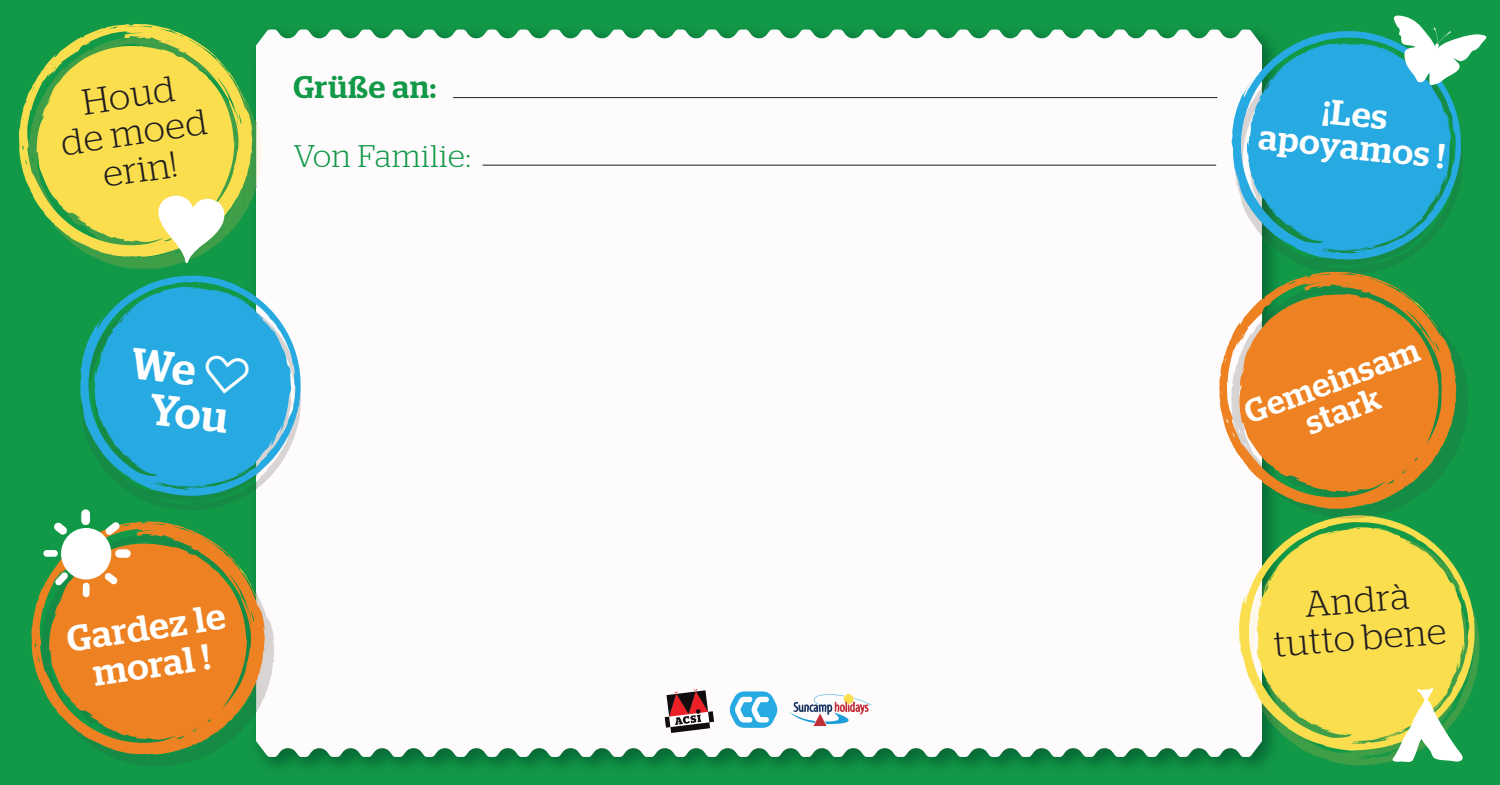
<style>
.page{position:relative;width:1500px;height:785px;background:#119947}
.page>*{position:absolute;margin:0;border:0;box-sizing:border-box;transform-origin:0 0}
.t1{font:500 43.75px/43.5px "Stag";color:#fff;text-align:center}
.t2{font:300 36.25px/37.5px "Stag";color:#201d1e;text-align:center}
.t3{font:500 36.25px/37.6px "Stag";color:#fff;text-align:center}
.t4{font:500 35px/32.5px "Stag";color:#fff;text-align:center}
.t5{font:500 32.5px/31.2px "Stag";color:#fff;text-align:center}
.t6{font:300 31.25px "Stag";letter-spacing:.03em;color:#119947}
.t7{font:500 31.25px "Stag";letter-spacing:.03em;color:#119947}
</style>
<div class="page">
<div style="left:256px;top:45px;width:1006px;height:696px;background:#fefbfc"></div>
<svg style="left:256px;top:30px;width:995px;height:15px"></svg>
<svg style="left:259px;top:741px;width:1003px;height:16px;background:#b8d3c4"></svg>
<svg style="left:729px;top:691px;width:49px;height:38px"></svg>
<svg style="left:664px;top:689px;width:51px;height:44px"></svg>
<svg style="left:789px;top:694px;width:83px;height:32px"></svg>
<svg style="left:95px;top:257px;width:85px;height:12px"></svg>
<img style="left:252px;top:114px;width:4px;height:85px">
<svg style="left:252px;top:123px;width:10px;height:65px"></svg>
<svg style="left:19px;top:24px;width:233px;height:233px;fill:#fbde4e"></svg>
<svg style="left:156px;top:195px;width:69px;height:68px;background:#cae0b1"></svg>
<svg style="left:136px;top:496px;width:39px;height:13px"></svg>
<svg style="left:80px;top:275px;width:221px;height:221px;fill:#26aae1"></svg>
<svg style="left:107px;top:754px;width:101px;height:12px"></svg>
<svg style="left:265px;top:613px;width:10px;height:82px"></svg>
<svg style="left:31px;top:521px;width:234px;height:233px;fill:#ee8222"></svg>
<div style="left:61px;top:528px;width:50px;height:51px;background:#fff;border-radius:50%"></div>
<div style="left:81px;top:509px;width:9px;height:16px;background:#fff;border-radius:4px"></div>
<svg style="left:44px;top:542px;width:157px;height:80px"></svg>
<svg style="left:105px;top:522px;width:15px;height:13px"></svg>
<svg style="left:54px;top:522px;width:14px;height:13px"></svg>
<svg style="left:1239px;top:515px;width:187px;height:236px"></svg>
<svg style="left:1283px;top:537px;width:196px;height:229px;background:#ced155"></svg>
<svg style="left:1232px;top:31px;width:55px;height:228px;fill:#26aae1"></svg>
<svg style="left:1287px;top:16px;width:200px;height:256px"></svg>
<svg style="left:1287px;top:350px;width:181px;height:169px"></svg>
<svg style="left:1219px;top:272px;width:237px;height:237px;fill:#ee8222"></svg>
<hr style="left:453px;top:97px;width:764px;height:1px;background:#201d1e">
<hr style="left:483px;top:165px;width:733px;height:1px;background:#201d1e">
<p class="t2" style="left:52px;top:88px;width:149px;rotate:-9deg">Houd<br>de moed erin!</p>
<p class="t7" style="left:293px;top:69px;width:144px">Grüße an:</p>
<p class="t6" style="left:293px;top:138px;width:179px">Von Familie:</p>
<p class="t1" style="left:134px;top:341px;width:127px;rotate:7deg">We♡<br>You</p>
<p class="t3" style="left:64px;top:621px;width:161px;rotate:-9deg">Gardez le moral !</p>
<p class="t4" style="left:1264px;top:88px;width:188px;rotate:6deg">¡Les apoyamos !</p>
<p class="t5" style="left:1240px;top:399px;width:185px;rotate:-21deg">Gemeinsam stark</p>
<p class="t2" style="left:1269px;top:589px;width:174px;rotate:-5deg">Andrà tutto bene</p>
</div>
